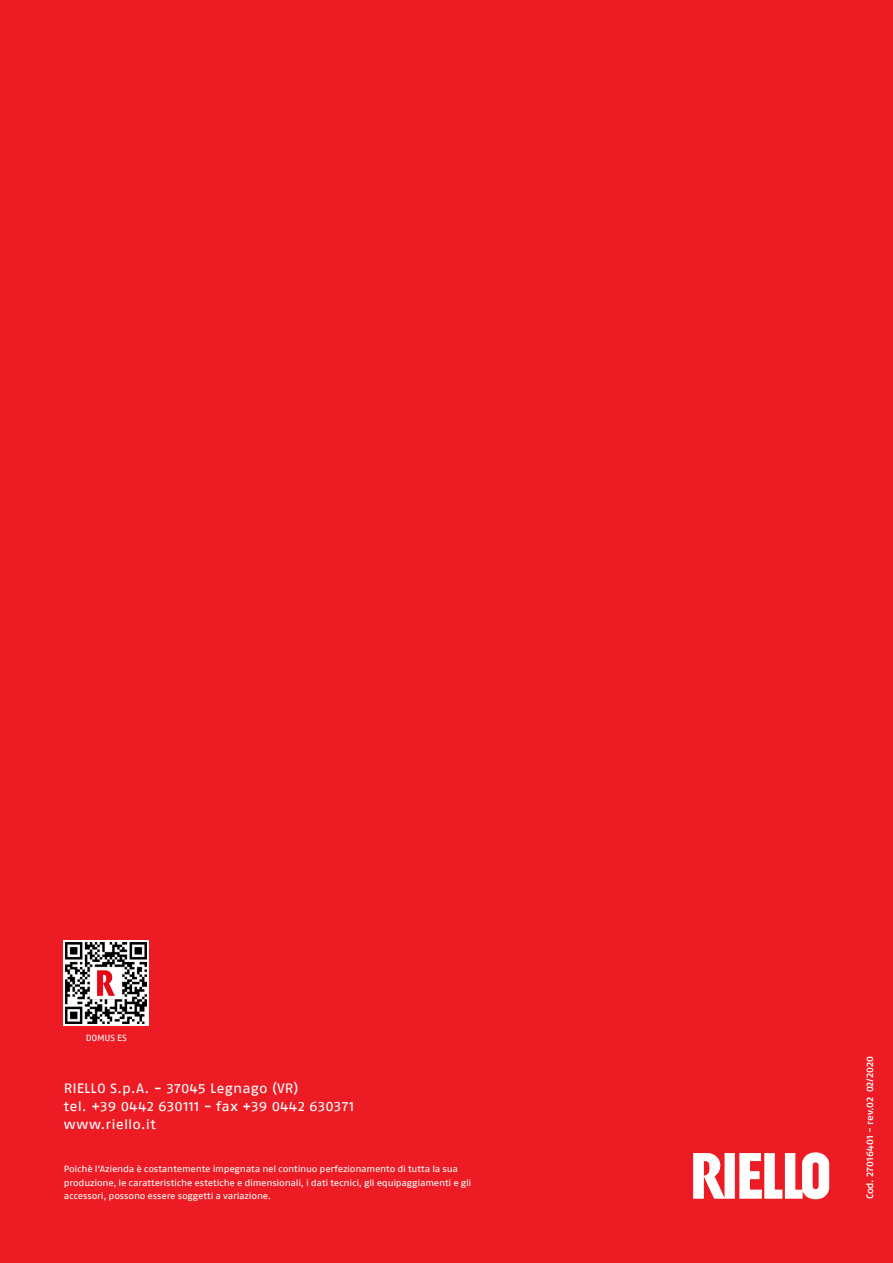
<style>
.page{position:relative;width:893px;height:1263px;background:#ed1c24}
.page>*{position:absolute;margin:0;border:0;box-sizing:border-box;transform-origin:0 0}
.t1{font:13.5px "Fago Ex Lf";letter-spacing:.02em;color:#fff}
.t2{font:500 9.45px "Fago Ex Lf";letter-spacing:-.01em;color:#fff}
.t3{font:9px/13.5px "Fago Ex Lf";letter-spacing:-.025em;color:#fff}
</style>
<div class="page">
<svg style="left:693px;top:1152px;width:136px;height:47px"></svg>
<svg style="left:64px;top:940px;width:85px;height:85px"></svg>
<img style="left:66px;top:943px;width:81px;height:80px">
<p class="t3" style="left:86px;top:1031px;width:43px">DOMUS ES</p>
<p class="t1" style="left:64px;top:1080px;width:236px">RIELLO S.p.A. - 37045 Legnago (VR)</p>
<p class="t1" style="left:64px;top:1098px;width:292px">tel. +39 0442 630111 - fax +39 0442 630371</p>
<p class="t1" style="left:64px;top:1116px;width:93px">www.riello.it</p>
<p class="t3" style="left:64px;top:1162px;width:409px">Poichè l’Azienda è costantemente impegnata nel continuo perfezionamento di tutta la sua produzione, le caratteristiche estetiche e dimensionali, i dati tecnici, gli equipaggiamenti e gli accessori, possono essere soggetti a variazione.</p>
<p class="t2" style="left:864px;top:1199px;width:144px;rotate:-90deg">Cod. 27016401 - rev.02 02/2020</p>
</div>
